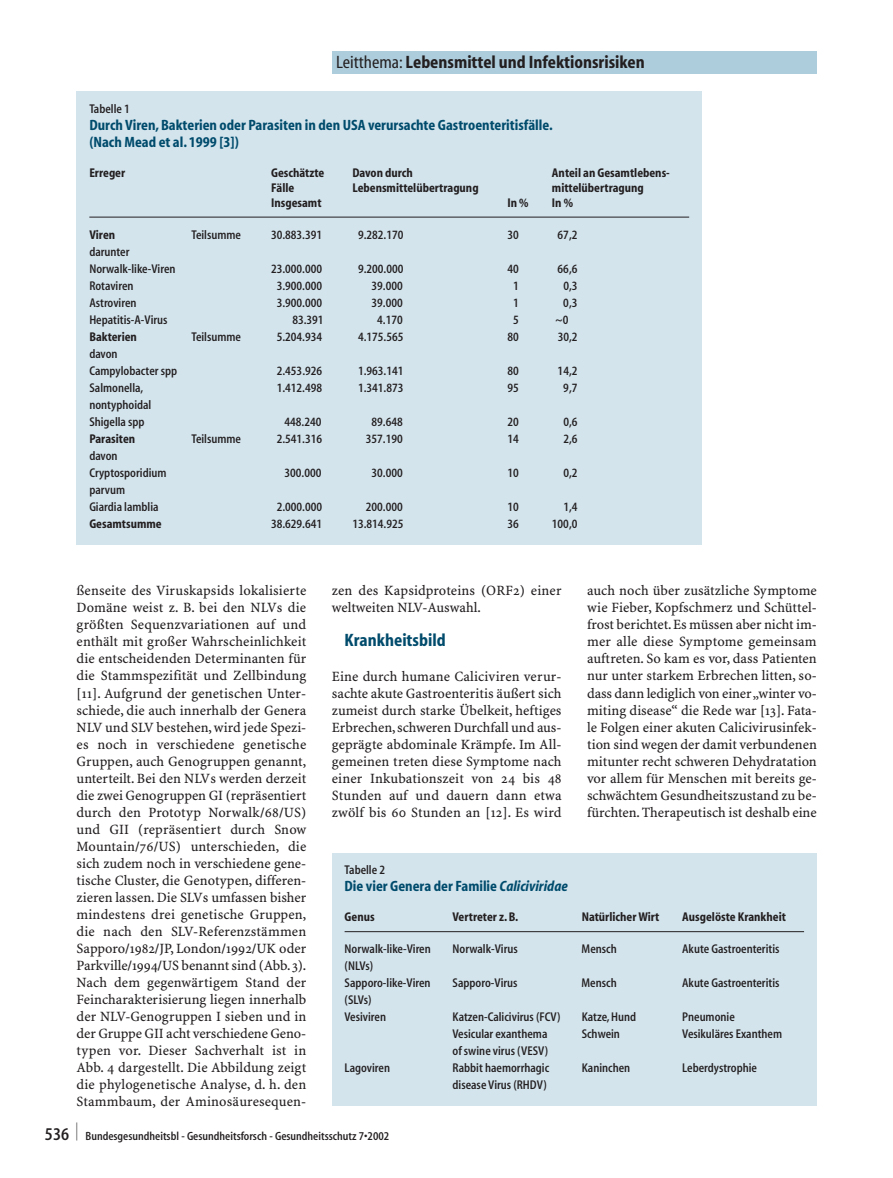
<style>
.page{position:relative;width:893px;height:1178px;background:#fff}
.page>*{position:absolute;margin:0;border:0;box-sizing:border-box;transform-origin:0 0}
.t1{font:700 condensed 18px "S Myriad";color:#231f20}
.t2{font:700 condensed 18px "S Myriad";color:#004b6c}
.t3{font:600 condensed 18px "S Myriad";color:#231f20;scale:.38 1}
.t4{font:700 condensed 15px/17px "S Myriad";color:#004b6c}
.t5{font:14.25px/17px "S Minion Plus";letter-spacing:.01em;color:#231f20;text-align:justify}
.t6{font:600 condensed 12.75px/17px "S Myriad";color:#231f20}
.t7{font:700 condensed 12.75px "S Myriad";color:#231f20}
.t8{font:600 condensed 12px "S Myriad";color:#231f20}
.s1{font-weight:400}
.s2{font-style:italic}
.s3{font-size:18px}
</style>
<div class="page">
<div style="left:332px;top:51px;width:484px;height:23px;background:#aecddc"></div>
<div style="left:77px;top:91px;width:625px;height:454px;background:#d3e4ed"></div>
<hr style="left:89px;top:217px;width:600px;height:1px;background:#231f20">
<div style="left:332px;top:853px;width:484px;height:253px;background:#d3e4ed"></div>
<hr style="left:344px;top:931px;width:460px;height:1px;background:#231f20">
<p class="t1" style="left:336px;top:55px;width:310px"><span class="s1">Leitthema:</span> Lebensmittel und Infektionsrisiken</p>
<p class="t6" style="left:89px;top:101px;width:42px">Tabelle 1</p>
<p class="t4" style="left:89px;top:118px;width:465px">Durch Viren, Bakterien oder Parasiten in den USA verursachte Gastroenteritisfälle. (Nach Mead et al. 1999 [3])</p>
<p class="t7" style="left:89px;top:168px;width:37px">Erreger</p>
<p class="t7" style="left:271px;top:168px;width:55px">Geschätzte</p>
<p class="t7" style="left:352px;top:168px;width:62px">Davon durch</p>
<p class="t7" style="left:552px;top:168px;width:119px">Anteil an Gesamtlebens-</p>
<p class="t7" style="left:271px;top:183px;width:25px">Fälle</p>
<p class="t7" style="left:352px;top:183px;width:128px">Lebensmittelübertragung</p>
<p class="t7" style="left:552px;top:183px;width:93px">mittelübertragung</p>
<p class="t7" style="left:271px;top:198px;width:52px">Insgesamt</p>
<p class="t7" style="left:507px;top:198px;width:23px">In %</p>
<p class="t7" style="left:552px;top:198px;width:23px">In %</p>
<p class="t7" style="left:89px;top:230px;width:27px">Viren</p>
<p class="t6" style="left:191px;top:227px;width:51px">Teilsumme</p>
<p class="t6" style="left:271px;top:227px;width:53px">30.883.391</p>
<p class="t6" style="left:358px;top:227px;width:47px">9.282.170</p>
<p class="t6" style="left:507px;top:227px;width:13px">30</p>
<p class="t6" style="left:557px;top:227px;width:21px">67,2</p>
<p class="t6" style="left:89px;top:244px;width:88px">darunter<br>Norwalk-like-Viren</p>
<p class="t6" style="left:271px;top:261px;width:53px">23.000.000</p>
<p class="t6" style="left:358px;top:261px;width:47px">9.200.000</p>
<p class="t6" style="left:507px;top:261px;width:13px">40</p>
<p class="t6" style="left:557px;top:261px;width:21px">66,6</p>
<p class="t6" style="left:89px;top:278px;width:46px">Rotaviren</p>
<p class="t6" style="left:277px;top:278px;width:47px">3.900.000</p>
<p class="t6" style="left:371px;top:278px;width:33px">39.000</p>
<p class="t6" style="left:513px;top:278px;width:7px">1</p>
<p class="t6" style="left:563px;top:278px;width:16px">0,3</p>
<p class="t6" style="left:89px;top:295px;width:49px">Astroviren</p>
<p class="t6" style="left:277px;top:295px;width:47px">3.900.000</p>
<p class="t6" style="left:371px;top:295px;width:33px">39.000</p>
<p class="t6" style="left:513px;top:295px;width:7px">1</p>
<p class="t6" style="left:563px;top:295px;width:16px">0,3</p>
<p class="t6" style="left:89px;top:312px;width:80px">Hepatitis-A-Virus</p>
<p class="t6" style="left:292px;top:312px;width:33px">83.391</p>
<p class="t6" style="left:377px;top:312px;width:27px">4.170</p>
<p class="t6" style="left:513px;top:312px;width:7px">5</p>
<p class="t6" style="left:555px;top:312px;width:15px">~0</p>
<p class="t7" style="left:89px;top:332px;width:49px">Bakterien</p>
<p class="t6" style="left:191px;top:329px;width:51px">Teilsumme</p>
<p class="t6" style="left:277px;top:329px;width:47px">5.204.934</p>
<p class="t6" style="left:358px;top:329px;width:47px">4.175.565</p>
<p class="t6" style="left:507px;top:329px;width:13px">80</p>
<p class="t6" style="left:557px;top:329px;width:21px">30,2</p>
<p class="t6" style="left:89px;top:346px;width:89px">davon<br>Campylobacter spp</p>
<p class="t6" style="left:277px;top:363px;width:47px">2.453.926</p>
<p class="t6" style="left:358px;top:363px;width:47px">1.963.141</p>
<p class="t6" style="left:507px;top:363px;width:13px">80</p>
<p class="t6" style="left:557px;top:363px;width:21px">14,2</p>
<p class="t6" style="left:89px;top:380px;width:55px">Salmonella,</p>
<p class="t6" style="left:277px;top:380px;width:47px">1.412.498</p>
<p class="t6" style="left:358px;top:380px;width:47px">1.341.873</p>
<p class="t6" style="left:507px;top:380px;width:13px">95</p>
<p class="t6" style="left:563px;top:380px;width:16px">9,7</p>
<p class="t6" style="left:89px;top:397px;width:63px">nontyphoidal<br>Shigella spp</p>
<p class="t6" style="left:284px;top:414px;width:38px">448.240</p>
<p class="t6" style="left:371px;top:414px;width:33px">89.648</p>
<p class="t6" style="left:507px;top:414px;width:13px">20</p>
<p class="t6" style="left:563px;top:414px;width:16px">0,6</p>
<p class="t7" style="left:89px;top:434px;width:47px">Parasiten</p>
<p class="t6" style="left:191px;top:431px;width:51px">Teilsumme</p>
<p class="t6" style="left:277px;top:431px;width:47px">2.541.316</p>
<p class="t6" style="left:366px;top:431px;width:38px">357.190</p>
<p class="t6" style="left:507px;top:431px;width:13px">14</p>
<p class="t6" style="left:563px;top:431px;width:16px">2,6</p>
<p class="t6" style="left:89px;top:448px;width:79px">davon<br>Cryptosporidium</p>
<p class="t6" style="left:284px;top:465px;width:38px">300.000</p>
<p class="t6" style="left:371px;top:465px;width:33px">30.000</p>
<p class="t6" style="left:507px;top:465px;width:13px">10</p>
<p class="t6" style="left:563px;top:465px;width:16px">0,2</p>
<p class="t6" style="left:89px;top:482px;width:71px">parvum<br>Giardia lamblia</p>
<p class="t6" style="left:277px;top:499px;width:47px">2.000.000</p>
<p class="t6" style="left:366px;top:499px;width:38px">200.000</p>
<p class="t6" style="left:507px;top:499px;width:13px">10</p>
<p class="t6" style="left:563px;top:499px;width:16px">1,4</p>
<p class="t7" style="left:89px;top:519px;width:74px">Gesamtsumme</p>
<p class="t6" style="left:271px;top:516px;width:53px">38.629.641</p>
<p class="t6" style="left:352px;top:516px;width:53px">13.814.925</p>
<p class="t6" style="left:507px;top:516px;width:13px">36</p>
<p class="t6" style="left:552px;top:516px;width:27px">100,0</p>
<p class="t5" style="left:77px;top:583px;width:231px">ßenseite des Viruskapsids lokalisierte Domäne weist z. B. bei den NLVs die größten Sequenzvariationen auf und enthält mit großer Wahrscheinlichkeit die entscheidenden Determinanten für die Stammspezifität und Zellbindung [11]. Aufgrund der genetischen Unter&shy;schiede, die auch innerhalb der Genera NLV und SLV bestehen, wird jede Spezi&shy;es noch in verschiedene genetische Gruppen, auch Genogruppen genannt, unterteilt. Bei den NLVs werden derzeit die zwei Genogruppen GI (repräsentiert durch den Prototyp Norwalk/68/US) und GII (repräsentiert durch Snow Mountain/76/US) unterschieden, die sich zudem noch in verschiedene gene&shy;tische Cluster, die Genotypen, differen&shy;zieren lassen. Die SLVs umfassen bisher mindestens drei genetische Gruppen, die nach den SLV-Referenzstämmen Sapporo/1982/JP, London/1992/UK oder Parkville/1994/US benannt sind (Abb.3).<br>Nach dem gegenwärtigem Stand der Feincharakterisierung liegen innerhalb der NLV-Genogruppen I sieben und in der Gruppe GII acht verschiedene Geno&shy;typen vor. Dieser Sachverhalt ist in Abb. 4 dargestellt. Die Abbildung zeigt die phylogenetische Analyse, d. h. den Stammbaum, der Aminosäuresequen-</p>
<p class="t5" style="left:332px;top:583px;width:231px">zen des Kapsidproteins (ORF2) einer weltweiten NLV-Auswahl.</p>
<p class="t5" style="left:587px;top:583px;width:231px">auch noch über zusätzliche Symptome wie Fieber, Kopfschmerz und Schüttel&shy;frost berichtet. Es müssen aber nicht im&shy;mer alle diese Symptome gemeinsam auftreten. So kam es vor, dass Patienten nur unter starkem Erbrechen litten, so&shy;dass dann lediglich von einer „winter vo&shy;miting disease“ die Rede war [13]. Fata&shy;le Folgen einer akuten Calicivirusinfek&shy;tion sind wegen der damit verbundenen mitunter recht schweren Dehydratation vor allem für Menschen mit bereits ge&shy;schwächtem Gesundheitszustand zu be&shy;fürchten. Therapeutisch ist deshalb eine</p>
<p class="t2" style="left:344px;top:633px;width:102px">Krankheitsbild</p>
<p class="t5" style="left:332px;top:668px;width:231px">Eine durch humane Caliciviren verur&shy;sachte akute Gastroenteritis äußert sich zumeist durch starke Übelkeit, heftiges Erbrechen, schweren Durchfall und aus&shy;geprägte abdominale Krämpfe. Im All&shy;gemeinen treten diese Symptome nach einer Inkubationszeit von 24 bis 48<br>Stunden auf und dauern dann etwa zwölf bis 60 Stunden an [12]. Es wird</p>
<p class="t6" style="left:344px;top:862px;width:42px">Tabelle 2</p>
<p class="t4" style="left:344px;top:879px;width:224px">Die vier Genera der Familie <span class="s2">Caliciviridae</span></p>
<p class="t7" style="left:344px;top:912px;width:32px">Genus</p>
<p class="t7" style="left:452px;top:912px;width:67px">Vertreter z. B.</p>
<p class="t7" style="left:581px;top:912px;width:79px">Natürlicher Wirt</p>
<p class="t7" style="left:682px;top:912px;width:105px">Ausgelöste Krankheit</p>
<p class="t6" style="left:344px;top:941px;width:88px">Norwalk-like-Viren</p>
<p class="t6" style="left:452px;top:941px;width:67px">Norwalk-Virus</p>
<p class="t6" style="left:581px;top:941px;width:37px">Mensch</p>
<p class="t6" style="left:682px;top:941px;width:99px">Akute Gastroenteritis</p>
<p class="t6" style="left:344px;top:958px;width:88px">(NLVs)<br>Sapporo-like-Viren</p>
<p class="t6" style="left:452px;top:975px;width:67px">Sapporo-Virus</p>
<p class="t6" style="left:581px;top:975px;width:37px">Mensch</p>
<p class="t6" style="left:682px;top:975px;width:99px">Akute Gastroenteritis</p>
<p class="t6" style="left:344px;top:992px;width:43px">(SLVs)<br>Vesiviren</p>
<p class="t6" style="left:452px;top:1009px;width:110px">Katzen-Calicivirus (FCV)</p>
<p class="t6" style="left:581px;top:1009px;width:56px">Katze, Hund</p>
<p class="t6" style="left:682px;top:1009px;width:54px">Pneumonie</p>
<p class="t6" style="left:452px;top:1026px;width:96px">Vesicular exanthema</p>
<p class="t6" style="left:581px;top:1026px;width:40px">Schwein</p>
<p class="t6" style="left:682px;top:1026px;width:101px">Vesikuläres Exanthem</p>
<p class="t6" style="left:452px;top:1043px;width:97px">of swine virus (VESV)</p>
<p class="t6" style="left:344px;top:1060px;width:47px">Lagoviren</p>
<p class="t6" style="left:452px;top:1060px;width:98px">Rabbit haemorrhagic</p>
<p class="t6" style="left:581px;top:1060px;width:50px">Kaninchen</p>
<p class="t6" style="left:682px;top:1060px;width:76px">Leberdystrophie</p>
<p class="t6" style="left:452px;top:1077px;width:96px">disease Virus (RHDV)</p>
<p class="t3" style="left:76px;top:1123px;width:5px">|</p>
<p class="t8" style="left:45px;top:1131px;width:346px"><span class="s3">536</span> Bundesgesundheitsbl - Gesundheitsforsch - Gesundheitsschutz 7•2002</p>
</div>
